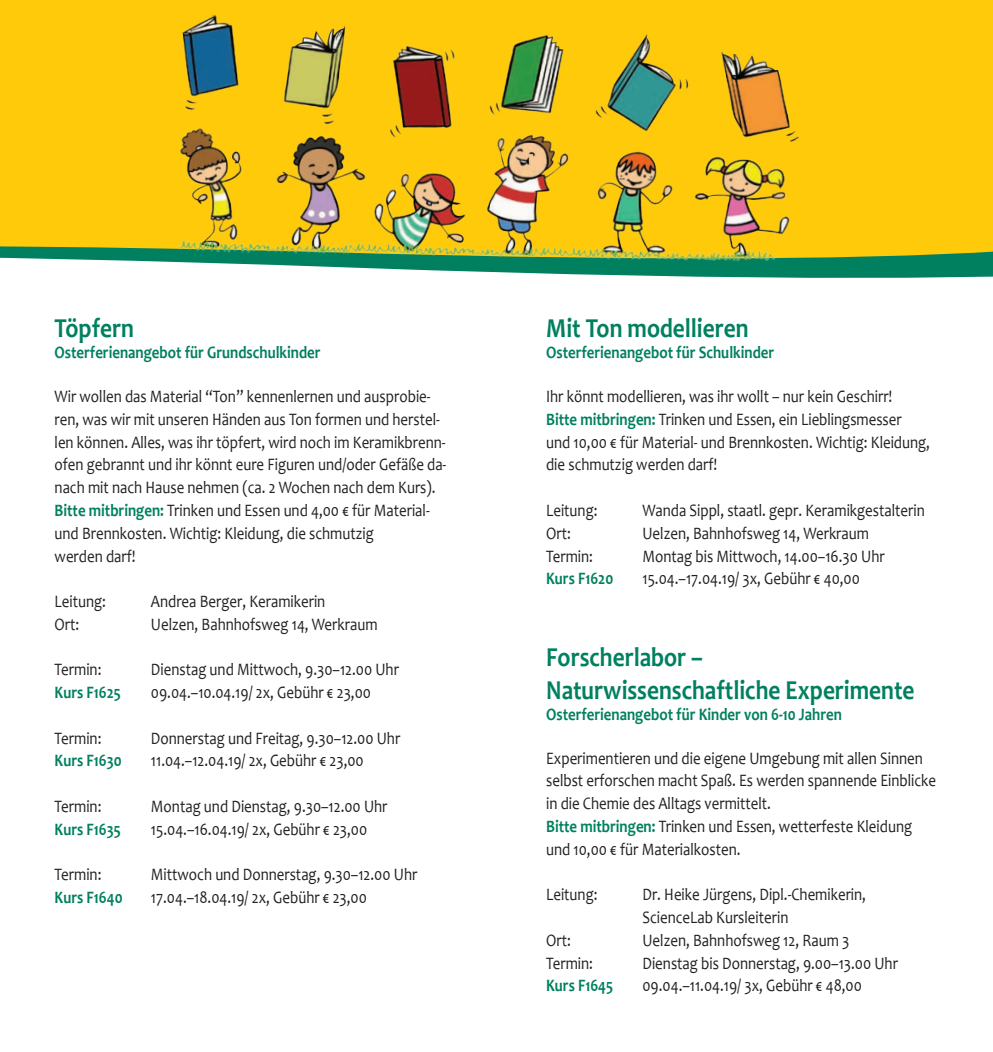
<style>
.page{position:relative;width:993px;height:1052px;background:#fff}
.page>*{position:absolute;margin:0;border:0;box-sizing:border-box;transform-origin:0 0}
.t1{font:700 27.47px/32.9px "Candara";color:#00805f;scale:.85 1}
.t2{font:17.5px/22.8px "Candara";color:#231f20;scale:.85 1}
.t3{font:700 17.5px "Candara";color:#00805f;scale:.85 1}
.s1{font-weight:700;color:#00805f}
</style>
<div class="page">
<div style="left:0;top:0;width:992px;height:258px;background:#feca0a"></div>
<svg style="left:0;top:246px;width:992px;height:32px"></svg>
<img style="left:178px;top:15px;width:622px;height:250px">
<h1 class="t1" style="left:55px;top:312px;width:95px">Töpfern</h1>
<p class="t3" style="left:55px;top:342px;width:314px">Osterferienangebot für Grundschulkinder</p>
<p class="t2" style="left:55px;top:385px;width:462px">Wir wollen das Material “Ton” kennenlernen und ausprobie&shy;ren, was wir mit unseren Händen aus Ton formen und herstel&shy;len können. Alles, was ihr töpfert, wird noch im Keramikbrenn&shy;ofen gebrannt und ihr könnt eure Figuren und/oder Gefäße da&shy;nach mit nach Hause nehmen (ca. 2 Wochen nach dem Kurs).<br><span class="s1">Bitte mitbringen:</span> Trinken und Essen und 4,00 € für Material&shy;und Brennkosten. Wichtig: Kleidung, die schmutzig<br>werden darf!</p>
<p class="t2" style="left:55px;top:590px;width:62px">Leitung:</p>
<p class="t2" style="left:151px;top:590px;width:206px">Andrea Berger, Keramikerin</p>
<p class="t2" style="left:55px;top:613px;width:31px">Ort:</p>
<p class="t2" style="left:151px;top:613px;width:268px">Uelzen, Bahnhofsweg 14, Werkraum</p>
<p class="t2" style="left:55px;top:658px;width:57px">Termin:</p>
<p class="t2" style="left:151px;top:658px;width:293px">Dienstag und Mittwoch, 9.30–12.00 Uhr</p>
<p class="t3" style="left:55px;top:682px;width:79px">Kurs F1625</p>
<p class="t2" style="left:151px;top:681px;width:260px">09.04.–10.04.19/ 2x, Gebühr € 23,00</p>
<p class="t2" style="left:55px;top:726px;width:57px">Termin:</p>
<p class="t2" style="left:151px;top:726px;width:295px">Donnerstag und Freitag, 9.30–12.00 Uhr</p>
<p class="t3" style="left:55px;top:750px;width:80px">Kurs F1630</p>
<p class="t2" style="left:151px;top:749px;width:252px">11.04.–12.04.19/ 2x, Gebühr € 23,00</p>
<p class="t2" style="left:55px;top:795px;width:57px">Termin:</p>
<p class="t2" style="left:151px;top:795px;width:280px">Montag und Dienstag, 9.30–12.00 Uhr</p>
<p class="t3" style="left:55px;top:818px;width:79px">Kurs F1635</p>
<p class="t2" style="left:151px;top:817px;width:256px">15.04.–16.04.19/ 2x, Gebühr € 23,00</p>
<p class="t2" style="left:55px;top:863px;width:57px">Termin:</p>
<p class="t2" style="left:151px;top:863px;width:315px">Mittwoch und Donnerstag, 9.30–12.00 Uhr</p>
<p class="t3" style="left:55px;top:886px;width:82px">Kurs F1640</p>
<p class="t2" style="left:151px;top:886px;width:255px">17.04.–18.04.19/ 2x, Gebühr € 23,00</p>
<h1 class="t1" style="left:546px;top:312px;width:239px">Mit Ton modellieren</h1>
<p class="t3" style="left:546px;top:342px;width:270px">Osterferienangebot für Schulkinder</p>
<p class="t2" style="left:546px;top:385px;width:453px">Ihr könnt modellieren, was ihr wollt – nur kein Geschirr!<br><span class="s1">Bitte mitbringen:</span> Trinken und Essen, ein Lieblingsmesser und 10,00 € für Material- und Brennkosten. Wichtig: Kleidung, die schmutzig werden darf!</p>
<p class="t2" style="left:546px;top:499px;width:62px">Leitung:</p>
<p class="t2" style="left:642px;top:499px;width:333px">Wanda Sippl, staatl. gepr. Keramikgestalterin</p>
<p class="t2" style="left:546px;top:522px;width:31px">Ort:</p>
<p class="t2" style="left:642px;top:522px;width:268px">Uelzen, Bahnhofsweg 14, Werkraum</p>
<p class="t2" style="left:546px;top:544px;width:57px">Termin:</p>
<p class="t2" style="left:642px;top:544px;width:286px">Montag bis Mittwoch, 14.00–16.30 Uhr</p>
<p class="t3" style="left:546px;top:568px;width:81px">Kurs F1620</p>
<p class="t2" style="left:642px;top:567px;width:257px">15.04.–17.04.19/ 3x, Gebühr € 40,00</p>
<h1 class="t1" style="left:546px;top:640px;width:435px">Forscherlabor –<br>Naturwissenschaftliche Experimente</h1>
<p class="t3" style="left:546px;top:703px;width:349px">Osterferienangebot für Kinder von 6-10 Jahren</p>
<p class="t2" style="left:546px;top:746px;width:460px">Experimentieren und die eigene Umgebung mit allen Sinnen selbst erforschen macht Spaß. Es werden spannende Einblicke in die Chemie des Alltags vermittelt.<br><span class="s1">Bitte mitbringen:</span> Trinken und Essen, wetterfeste Kleidung und 10,00 € für Materialkosten.</p>
<p class="t2" style="left:546px;top:883px;width:62px">Leitung:</p>
<p class="t2" style="left:642px;top:883px;width:264px">Dr. Heike Jürgens, Dipl.-Chemikerin,<br>ScienceLab Kursleiterin</p>
<p class="t2" style="left:546px;top:928px;width:31px">Ort:</p>
<p class="t2" style="left:642px;top:928px;width:245px">Uelzen, Bahnhofsweg 12, Raum 3</p>
<p class="t2" style="left:546px;top:951px;width:57px">Termin:</p>
<p class="t2" style="left:642px;top:951px;width:302px">Dienstag bis Donnerstag, 9.00–13.00 Uhr</p>
<p class="t3" style="left:546px;top:975px;width:81px">Kurs F1645</p>
<p class="t2" style="left:642px;top:974px;width:260px">09.04.–11.04.19/ 3x, Gebühr € 48,00</p>
</div>
